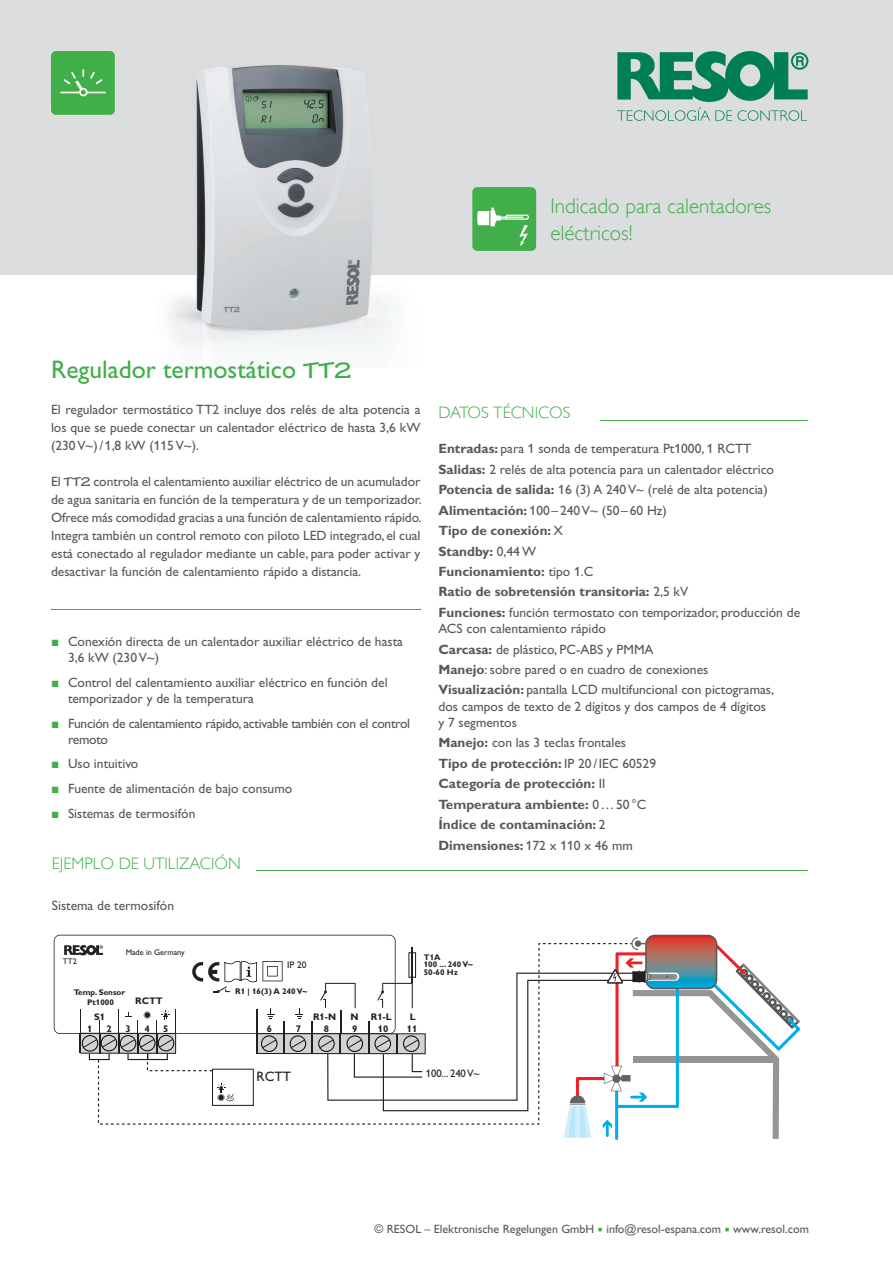
<style>
.page{position:relative;width:893px;height:1263px;background:#fff}
.page>*{position:absolute;margin:0;border:0;box-sizing:border-box;transform-origin:0 0}
.t1{font:25.5px "Gill Alt One";color:#40ae49}
.t2{font:300 21px/27.3px "Gill Sans";color:#40ae49}
.t3{font:300 16.5px "Gill Sans";color:#40ae49}
.t4{font:13.65px "Gill Alt One";color:#231f20}
.t5{font:13.5px/20.4px "Gill Alt One";color:#57585a}
.t6{font:700 13.5px/20.4px "Gill Alt One";color:#57585a}
.t7{font:13.5px/16.2px "Gill Alt One";letter-spacing:-.02em;color:#57585a}
.t8{font:12px "Gill Alt One";color:#57585a}
.t9{font:10.95px "Gill Alt One";letter-spacing:-.01em;color:#231f20}
.t10{font:700 9.6px/12.1px "Gill Alt One";color:#231f20;text-align:center}
.t11{font:9.6px "Gill Alt One";color:#231f20}
.t12{font:700 8.25px/7.6px "Gill Alt One";color:#231f20}
.t13{font:8.25px "Gill Alt One";color:#231f20}
.s1{font-family:"Tekton MM 503 850";font-size:24px}
.s2{font-family:"Tekton MM 503 850"}
.s3{font-family:"Arial";font-weight:700;color:#40ae49}
.s4{font-weight:700}
.s5{font-weight:400}
.s6{color:#40ae49}
</style>
<div class="page">
<div style="left:0;top:0;width:893px;height:274px;background:#dcdddf"></div>
<img style="left:148px;top:65px;width:275px;height:281px">
<div style="left:472px;top:187px;width:64px;height:64px;background:#40ae49;border-radius:5px"></div>
<svg style="left:477px;top:208px;width:52px;height:38px"></svg>
<hr style="left:600px;top:420px;width:208px;height:1px;background:#40ae49">
<hr style="left:256px;top:870px;width:552px;height:1px;background:#40ae49">
<hr style="left:615px;top:1080px;width:3px;height:60px;background:#00aeef;border-radius:2px">
<svg style="left:54px;top:935px;width:746px;height:204px"></svg>
<div style="left:51px;top:51px;width:64px;height:64px;background:#40ae49;border-radius:5px"></div>
<svg style="left:60px;top:69px;width:46px;height:27px"></svg>
<hr style="left:51px;top:609px;width:369px;height:1px;background:#40ae49">
<svg style="left:617px;top:51px;width:191px;height:70px"></svg>
<h2 class="t2" style="left:550px;top:192px;width:222px">Indicado para calentadores eléctricos!</h2>
<h1 class="t1" style="left:51px;top:355px;width:302px">Regulador termostático <span class="s1">TT2</span></h1>
<p class="t5" style="left:51px;top:400px;width:371px;line-height:18px;text-align:justify">El regulador termostático TT2 incluye dos relés de alta potencia a los que se puede conectar un calentador eléctrico de hasta 3,6 kW (230 V~) / 1,8 kW (115 V~).</p>
<p class="t5" style="left:51px;top:472px;width:372px;line-height:18px;text-align:justify">El <span class="s2">TT2</span> controla el calentamiento auxiliar eléctrico de un acumulador de agua sanitaria en función de la temperatura y de un temporizador.<br>Ofrece más comodidad gracias a una función de calentamiento rápido.<br>Integra también un control remoto con piloto LED integrado, el cual está conectado al regulador mediante un cable, para poder activar y desactivar la función de calentamiento rápido a distancia.</p>
<p class="t5" style="left:68px;top:633px;width:336px;line-height:16.2px;text-indent:-17px"><span class="s3">■</span> Conexión directa de un calentador auxiliar eléctrico de hasta<br>3,6 kW (230 V~)</p>
<p class="t5" style="left:68px;top:674px;width:321px;line-height:16.2px;text-indent:-17px"><span class="s3">■</span> Control del calentamiento auxiliar eléctrico en función del temporizador y de la temperatura</p>
<p class="t7" style="left:68px;top:715px;width:344px;text-indent:-17px"><span class="s3">■</span> Función de calentamiento rápido, activable también con el control remoto</p>
<p class="t5" style="left:51px;top:754px;width:89px"><span class="s3">■</span> Uso intuitivo</p>
<p class="t5" style="left:51px;top:778px;width:243px"><span class="s3">■</span> Fuente de alimentación de bajo consumo</p>
<p class="t5" style="left:51px;top:803px;width:146px"><span class="s3">■</span> Sistemas de termosifón</p>
<p class="t3" style="left:52px;top:854px;width:190px">EJEMPLO DE UTILIZACIÓN</p>
<p class="t5" style="left:52px;top:895px;width:124px">Sistema de termosifón</p>
<p class="t3" style="left:438px;top:403px;width:134px">DATOS TÉCNICOS</p>
<p class="t5" style="left:438px;top:438px;width:363px"><span class="s4">Entradas:</span> para 1 sonda de temperatura Pt1000, 1 RCTT <span class="s4">Salidas:</span> 2 relés de alta potencia para un calentador eléctrico <span class="s4">Potencia de salida:</span> 16 (3) A 240 V~ (relé de alta potencia)<br><span class="s4">Alimentación:</span> 100 – 240 V~ (50 – 60 Hz)<br><span class="s4">Tipo de conexión:</span> X<br><span class="s4">Standby:</span> 0,44 W<br><span class="s4">Funcionamiento:</span> tipo 1.C<br><span class="s4">Ratio de sobretensión transitoria:</span> 2,5 kV<br><span class="s4">Funciones:</span> función termostato con temporizador, producción de</p>
<p class="t5" style="left:438px;top:618px;width:337px">ACS con calentamiento rápido<br><span class="s4">Carcasa:</span> de plástico, PC-ABS y PMMA<br><span class="s4">Manejo</span>: sobre pared o en cuadro de conexiones <span class="s4">Visualización:</span> pantalla LCD multifuncional con pictogramas,</p>
<p class="t5" style="left:438px;top:698px;width:329px;line-height:16.2px">dos campos de texto de 2 dígitos y dos campos de 4 dígitos y 7 segmentos</p>
<p class="t6" style="left:438px;top:732px;width:219px">Manejo: <span class="s5">con las 3 teclas frontales<br></span>Tipo de protección: <span class="s5">IP 20 / IEC 60529<br></span>Categoría de protección: <span class="s5">II<br></span>Temperatura ambiente: <span class="s5">0 … 50 °C<br></span>Índice de contaminación: <span class="s5">2<br></span>Dimensiones: <span class="s5">172 x 110 x 46 mm</span></p>
<p class="t13" style="left:63px;top:956px;width:15px">TT2</p>
<p class="t13" style="left:126px;top:947px;width:61px">Made in Germany</p>
<p class="t11" style="left:287px;top:959px;width:21px">IP 20</p>
<p class="t12" style="left:235px;top:987px;width:74px">R1 | 16(3) A 240 V~</p>
<p class="t12" style="left:74px;top:987px;width:53px;line-height:9.6px;text-align:center">Temp. Sensor<br>Pt1000</p>
<p class="t10" style="left:94px;top:1010px;width:13px">S1</p>
<p class="t10" style="left:135px;top:994px;width:29px">RCTT</p>
<p class="t10" style="left:313px;top:1010px;width:24px">R1-N</p>
<p class="t10" style="left:350px;top:1010px;width:10px">N</p>
<p class="t10" style="left:371px;top:1010px;width:22px">R1-L<br>10</p>
<p class="t10" style="left:410px;top:1010px;width:7px">L</p>
<p class="t10" style="left:87px;top:1022px;width:7px">1</p>
<p class="t10" style="left:145px;top:1022px;width:7px">4</p>
<p class="t10" style="left:106px;top:1022px;width:7px">2</p>
<p class="t10" style="left:125px;top:1022px;width:7px">3</p>
<p class="t10" style="left:163px;top:1022px;width:7px">5</p>
<p class="t10" style="left:267px;top:1022px;width:7px">6</p>
<p class="t10" style="left:296px;top:1022px;width:7px">7</p>
<p class="t10" style="left:324px;top:1022px;width:7px">8</p>
<p class="t10" style="left:352px;top:1022px;width:7px">9</p>
<p class="t10" style="left:407px;top:1022px;width:12px">11</p>
<p class="t12" style="left:424px;top:953px;width:51px">T1A<br>100 ... 240 V~<br>50-60 Hz</p>
<p class="t4" style="left:257px;top:1068px;width:36px">RCTT</p>
<p class="t9" style="left:426px;top:1067px;width:55px">100... 240 V~</p>
<p class="t8" style="left:374px;top:1222px;width:436px">© RESOL – Elektronische Regelungen GmbH <span class="s6">▪</span> info@resol-espana.com <span class="s6">▪</span> www.resol.com</p>
</div>
